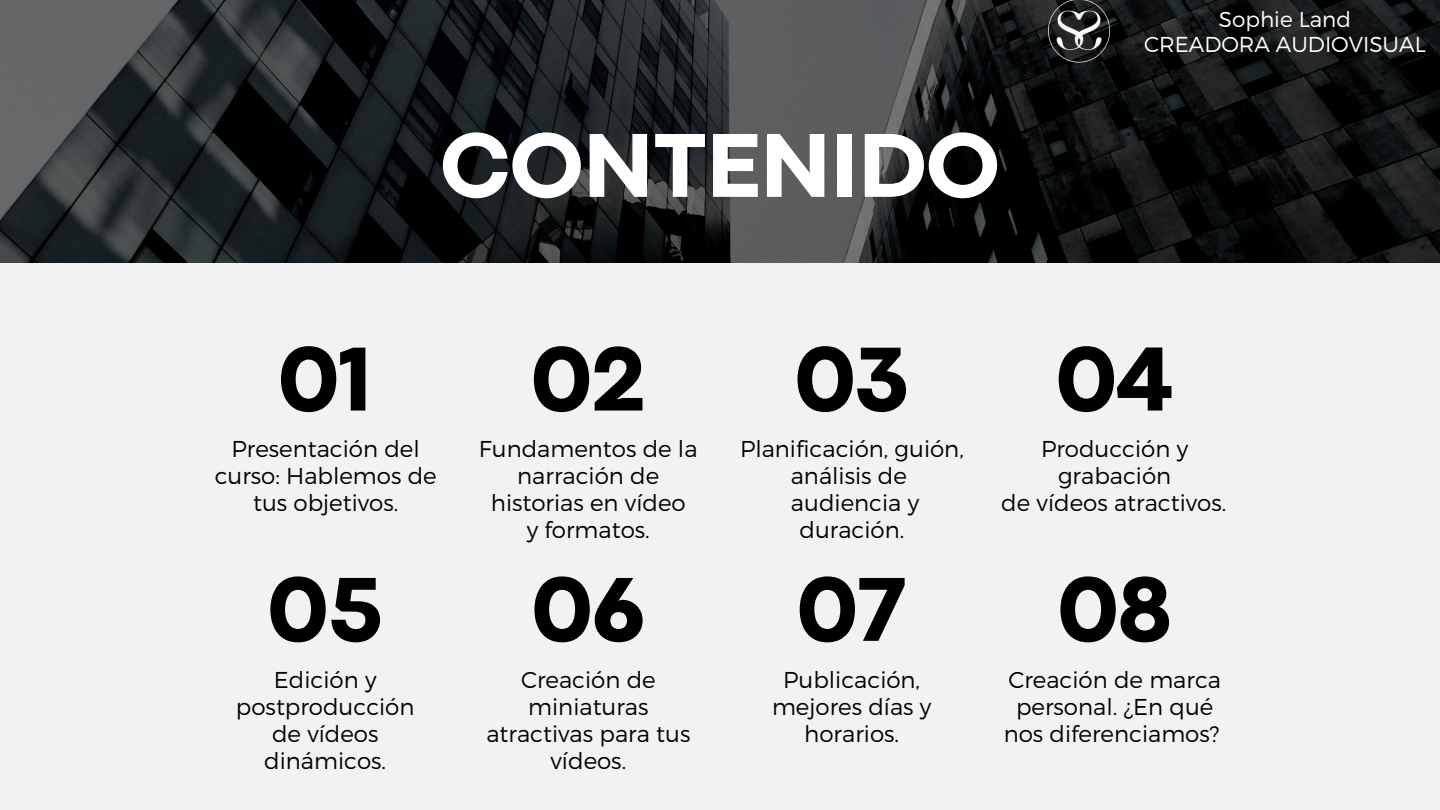
<style>
.page{position:relative;width:1440px;height:810px;background:#f2f2f2}
.page>*{position:absolute;margin:0;border:0;box-sizing:border-box;transform-origin:0 0}
.t1{font:800 94.7px "Codec Pro";color:#000}
.t2{font:800 94.7px "Codec Pro";color:#fff}
.t3{font:300 22.9px/27px "Montserrat";color:#010101;text-align:center}
.t4{font:300 21.6px/25.4px "Montserrat";color:#fff;text-align:center}
</style>
<div class="page">
<img style="left:0;top:0;width:1440px;height:262px">
<img style="left:1049px;top:0;width:61px;height:62px">
<h1 class="t1" style="left:279px;top:345px;width:95px">01</h1>
<h1 class="t2" style="left:440px;top:132px;width:561px">CONTENIDO</h1>
<p class="t4" style="left:1144px;top:5px;width:283px">Sophie Land<br>CREADORA AUDIOVISUAL</p>
<h1 class="t1" style="left:531px;top:345px;width:115px">02</h1>
<h1 class="t1" style="left:795px;top:345px;width:114px">03</h1>
<h1 class="t1" style="left:1056px;top:345px;width:118px">04</h1>
<p class="t3" style="left:215px;top:435px;width:224px">Presentación del curso: Hablemos de tus objetivos.</p>
<h1 class="t1" style="left:268px;top:576px;width:116px">05</h1>
<p class="t3" style="left:236px;top:665px;width:180px">Edición y postproducción de vídeos dinámicos.</p>
<p class="t3" style="left:479px;top:435px;width:220px">Fundamentos de la narración de historias en vídeo<br>y formatos.</p>
<h1 class="t1" style="left:532px;top:576px;width:114px">06</h1>
<p class="t3" style="left:486px;top:665px;width:205px">Creación de miniaturas atractivas para tus vídeos.</p>
<p class="t3" style="left:740px;top:435px;width:225px">Planificación, guión, análisis de audiencia y duración.</p>
<h1 class="t1" style="left:797px;top:576px;width:110px">07</h1>
<p class="t3" style="left:772px;top:665px;width:161px">Publicación, mejores días y horarios.</p>
<p class="t3" style="left:1001px;top:435px;width:226px">Producción y grabación<br>de vídeos atractivos.</p>
<h1 class="t1" style="left:1058px;top:576px;width:115px">08</h1>
<p class="t3" style="left:1004px;top:665px;width:219px">Creación de marca personal. ¿En qué nos diferenciamos?</p>
</div>
